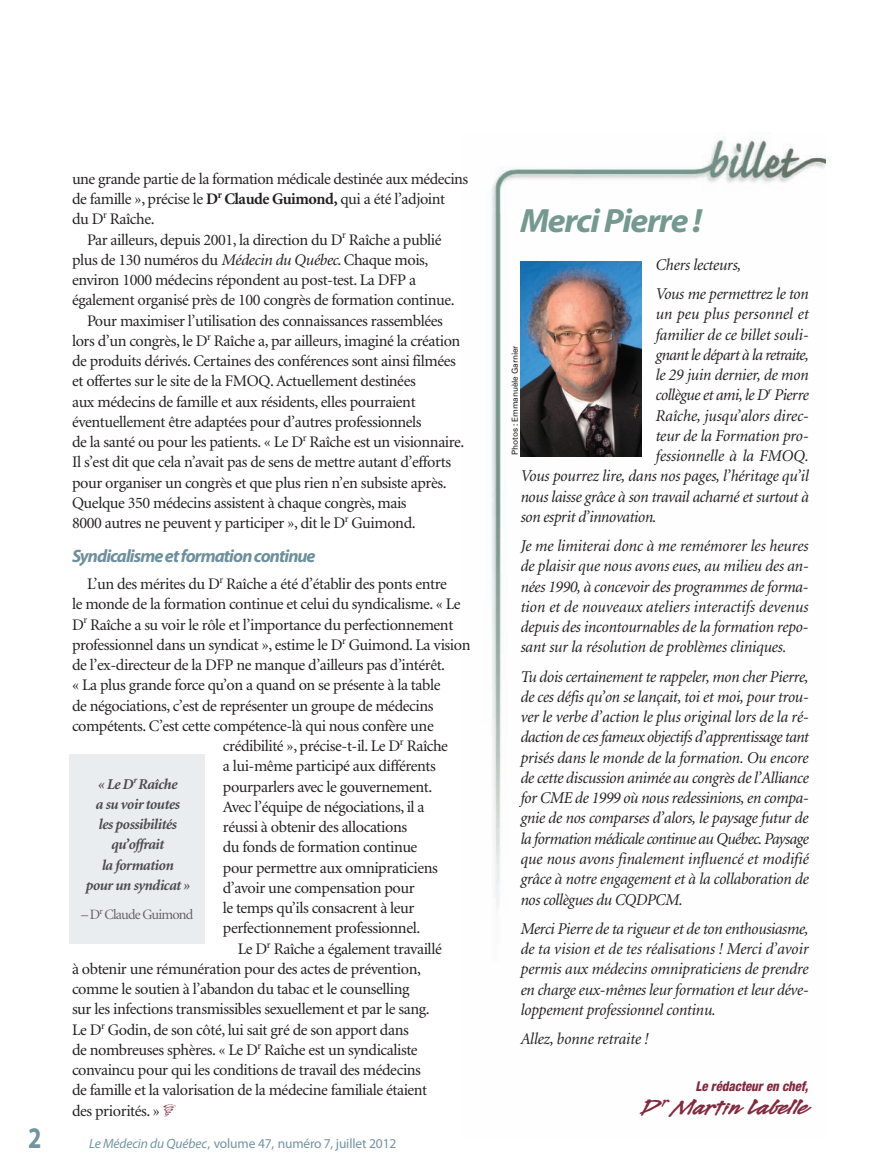
<style>
.page{position:relative;width:878px;height:1175px;background:#fff}
.page>*{position:absolute;margin:0;border:0;box-sizing:border-box;transform-origin:0 0}
.t1{font:italic 700 33.75px "Myriad Pro";letter-spacing:-.035em;color:#74998e;scale:1.05 1}
.t2{font:700 30px "Myriad Pro";color:#7294a1;scale:.8 1}
.t3{font:700 25.5px "Legault Std";color:#82293f;scale:1.2 1}
.t4{font:italic 700 18px "Myriad Pro";letter-spacing:-.05em;color:#6c909d}
.t5{font:italic 16.5px/20.2px "Minion";letter-spacing:-.015em;color:#231f20;text-align:justify}
.t6{font:italic 16.5px "Minion";letter-spacing:-.04em;color:#231f20}
.t7{font:italic 16.5px "Minion";letter-spacing:.005em;color:#231f20}
.t8{font:16.2px "Minion";letter-spacing:-.025em;color:#231f20}
.t9{font:italic 700 15px/20.2px "Minion";letter-spacing:-.035em;color:#4b4c4d;text-align:center}
.t10{font:14.25px "Minion";letter-spacing:-.055em;color:#636366}
.t11{font:13.5px "Myriad Pro";letter-spacing:-.01em;color:#7294a1}
.t12{font:italic 800 condensed 13.5px "Helvetica Neue";color:#82293f;scale:.95 1}
.t13{font:8.25px "Univers";letter-spacing:-.015em;color:#231f20}
.s1{font-weight:700}
.s2{font-style:italic}
</style>
<div class="page">
<img style="left:491px;top:137px;width:334px;height:771px">
<img style="left:520px;top:261px;width:121px;height:196px">
<div style="left:70px;top:754px;width:135px;height:190px;background:#eaedef"></div>
<p class="t8" style="left:72px;top:172px;width:398px">une grande partie de la formation médicale destinée aux médecins</p>
<p class="t8" style="left:72px;top:193px;width:374px">de famille », précise le <span class="s1">D</span><sup>r</sup> <span class="s1">Claude Guimond,</span> qui a été l’adjoint</p>
<p class="t8" style="left:72px;top:213px;width:84px">du D<sup>r</sup> Raîche.</p>
<p class="t8" style="left:87px;top:233px;width:356px">Par ailleurs, depuis 2001, la direction du D<sup>r</sup> Raîche a publié</p>
<p class="t8" style="left:72px;top:253px;width:358px">plus de 130 numéros du <span class="s2">Médecin du Québec</span>. Chaque mois,</p>
<p class="t8" style="left:72px;top:274px;width:345px">environ 1000 médecins répondent au post-test. La DFP a</p>
<p class="t8" style="left:72px;top:294px;width:384px">également organisé près de 100 congrès de formation continue.</p>
<p class="t8" style="left:87px;top:314px;width:357px">Pour maximiser l’utilisation des connaissances rassemblées</p>
<p class="t8" style="left:72px;top:334px;width:390px">lors d’un congrès, le D<sup>r</sup> Raîche a, par ailleurs, imaginé la création</p>
<p class="t8" style="left:72px;top:355px;width:385px">de produits dérivés. Certaines des conférences sont ainsi filmées</p>
<p class="t8" style="left:72px;top:375px;width:345px">et offertes sur le site de la FMOQ. Actuellement destinées</p>
<p class="t8" style="left:72px;top:395px;width:345px">aux médecins de famille et aux résidents, elles pourraient</p>
<p class="t8" style="left:72px;top:415px;width:351px">éventuellement être adaptées pour d’autres professionnels</p>
<p class="t8" style="left:72px;top:436px;width:394px">de la santé ou pour les patients. « Le D<sup>r</sup> Raîche est un visionnaire.</p>
<p class="t8" style="left:72px;top:456px;width:380px">Il s’est dit que cela n’avait pas de sens de mettre autant d’efforts</p>
<p class="t8" style="left:72px;top:476px;width:376px">pour organiser un congrès et que plus rien n’en subsiste après.</p>
<p class="t8" style="left:72px;top:496px;width:336px">Quelque 350 médecins assistent à chaque congrès, mais</p>
<p class="t8" style="left:72px;top:517px;width:345px">8000 autres ne peuvent y participer », dit le D<sup>r</sup> Guimond.</p>
<p class="t4" style="left:72px;top:549px;width:245px">Syndicalisme et formation continue</p>
<p class="t8" style="left:87px;top:577px;width:361px">L’un des mérites du D<sup>r</sup> Raîche a été d’établir des ponts entre</p>
<p class="t8" style="left:72px;top:598px;width:390px">le monde de la formation continue et celui du syndicalisme. « Le</p>
<p class="t8" style="left:72px;top:618px;width:383px">D<sup>r</sup> Raîche a su voir le rôle et l’importance du perfectionnement</p>
<p class="t8" style="left:72px;top:638px;width:400px">professionnel dans un syndicat », estime le D<sup>r</sup> Guimond. La vision</p>
<p class="t8" style="left:72px;top:658px;width:374px">de l’ex-directeur de la DFP ne manque d’ailleurs pas d’intérêt.</p>
<p class="t8" style="left:72px;top:679px;width:370px">« La plus grande force qu’on a quand on se présente à la table</p>
<p class="t8" style="left:72px;top:699px;width:363px">de négociations, c’est de représenter un groupe de médecins</p>
<p class="t8" style="left:72px;top:719px;width:363px">compétents. C’est cette compétence-là qui nous confère une</p>
<p class="t8" style="left:223px;top:739px;width:227px">crédibilité », précise-t-il. Le D<sup>r</sup> Raîche</p>
<p class="t8" style="left:223px;top:760px;width:214px">a lui-même participé aux différents</p>
<p class="t8" style="left:223px;top:780px;width:211px">pourparlers avec le gouvernement.</p>
<p class="t8" style="left:223px;top:800px;width:203px">Avec l’équipe de négociations, il a</p>
<p class="t8" style="left:223px;top:820px;width:186px">réussi à obtenir des allocations</p>
<p class="t8" style="left:223px;top:841px;width:196px">du fonds de formation continue</p>
<p class="t8" style="left:223px;top:861px;width:216px">pour permettre aux omnipraticiens</p>
<p class="t8" style="left:223px;top:881px;width:193px">d’avoir une compensation pour</p>
<p class="t8" style="left:223px;top:901px;width:193px">le temps qu’ils consacrent à leur</p>
<p class="t8" style="left:223px;top:922px;width:199px">perfectionnement professionnel.</p>
<p class="t8" style="left:238px;top:942px;width:205px">Le D<sup>r</sup> Raîche a également travaillé</p>
<p class="t8" style="left:72px;top:962px;width:350px">à obtenir une rémunération pour des actes de prévention,</p>
<p class="t8" style="left:72px;top:982px;width:339px">comme le soutien à l’abandon du tabac et le counselling</p>
<p class="t8" style="left:72px;top:1003px;width:359px">sur les infections transmissibles sexuellement et par le sang.</p>
<p class="t8" style="left:72px;top:1023px;width:338px">Le D<sup>r</sup> Godin, de son côté, lui sait gré de son apport dans</p>
<p class="t8" style="left:72px;top:1043px;width:347px">de nombreuses sphères. « Le D<sup>r</sup> Raîche est un syndicaliste</p>
<p class="t8" style="left:72px;top:1063px;width:350px">convaincu pour qui les conditions de travail des médecins</p>
<p class="t8" style="left:72px;top:1084px;width:357px">de famille et la valorisation de la médecine familiale étaient</p>
<p class="t8" style="left:72px;top:1104px;width:89px">des priorités. »</p>
<p class="t9" style="left:85px;top:775px;width:106px">« Le D<sup>r</sup>Raîche<br>a su voir toutes<br>les possibilités qu’offrait<br>la formation<br>pour un syndicat »</p>
<p class="t10" style="left:81px;top:909px;width:114px">– D<sup>r</sup> Claude Guimond</p>
<h2 class="t2" style="left:28px;top:1126px;width:18px">2</h2>
<p class="t11" style="left:89px;top:1138px;width:308px"><span class="s2">Le Médecin du Québec</span>, volume 47, numéro 7, juillet 2012</p>
<h1 class="t1" style="left:520px;top:208px;width:175px">Merci Pierre !</h1>
<p class="t5" style="left:655px;top:251px;width:155px;line-height:29.2px">Chers lecteurs,<br>Vous me permettrez le ton</p>
<p class="t7" style="left:655px;top:307px;width:155px">un peu plus personnel et</p>
<p class="t5" style="left:655px;top:325px;width:154px">familier de ce billet souli-</p>
<p class="t6" style="left:655px;top:348px;width:155px">gnant le départ à la retraite,</p>
<p class="t5" style="left:655px;top:366px;width:155px">le 29 juin dernier, de mon</p>
<p class="t5" style="left:655px;top:386px;width:154px">collègue et ami, le D<sup>r</sup> Pierre</p>
<p class="t5" style="left:655px;top:406px;width:155px">Raîche, jusqu’alors direc-</p>
<p class="t5" style="left:655px;top:427px;width:155px">teur de la For ma tion pro-</p>
<p class="t5" style="left:655px;top:447px;width:155px">fessionnelle à la FMOQ.</p>
<p class="t5" style="left:520px;top:467px;width:290px">Vous pourrez lire, dans nos pages, l’héritage qu’il</p>
<p class="t5" style="left:520px;top:487px;width:290px">nous laisse grâce à son travail acharné et surtout à</p>
<p class="t5" style="left:520px;top:508px;width:138px">son esprit d’innovation.</p>
<p class="t5" style="left:520px;top:537px;width:290px">Je me limiterai donc à me remémorer les heures de plaisir que nous avons eues, au milieu des an&shy;nées 1990, à concevoir des programmes de forma&shy;tion et de nouveaux ateliers interactifs devenus depuis des incontournables de la formation repo&shy;sant sur la résolution de problèmes cliniques.</p>
<p class="t5" style="left:520px;top:667px;width:290px">Tu dois certainement te rappeler, mon cher Pierre, de ces défis qu’on se lançait, toi et moi, pour trou&shy;ver le verbe d’action le plus original lors de la ré&shy;daction de ces fameux objectifs d’apprentissage tant prisés dans le monde de la formation. Ou encore de cette discussion animée au congrès de l’Alliance for CME de 1999 où nous redessinions, en compa&shy;gnie de nos comparses d’alors, le paysage futur de la formation médicale continue au Québec. Paysage que nous avons finalement influencé et modifié grâce à notre engagement et à la collaboration de nos collègues du CQDPCM.</p>
<p class="t5" style="left:520px;top:919px;width:289px">Merci Pierre de ta rigueur et de ton enthousiasme, de ta vision et de tes réalisations ! Merci d’avoir permis aux médecins omnipraticiens de prendre en charge eux-mêmes leur formation et leur déve&shy;loppement professionnel continu.</p>
<p class="t5" style="left:520px;top:1030px;width:129px">Allez, bonne retraite !</p>
<p class="t12" style="left:695px;top:1081px;width:120px">Le rédacteur en chef,</p>
<h3 class="t3" style="left:641px;top:1090px;width:140px">D<sup>r</sup> Martin Labelle</h3>
<p class="t13" style="left:511px;top:454px;width:111px;rotate:-90deg">Photos : Emmanuèle Garnier</p>
</div>
